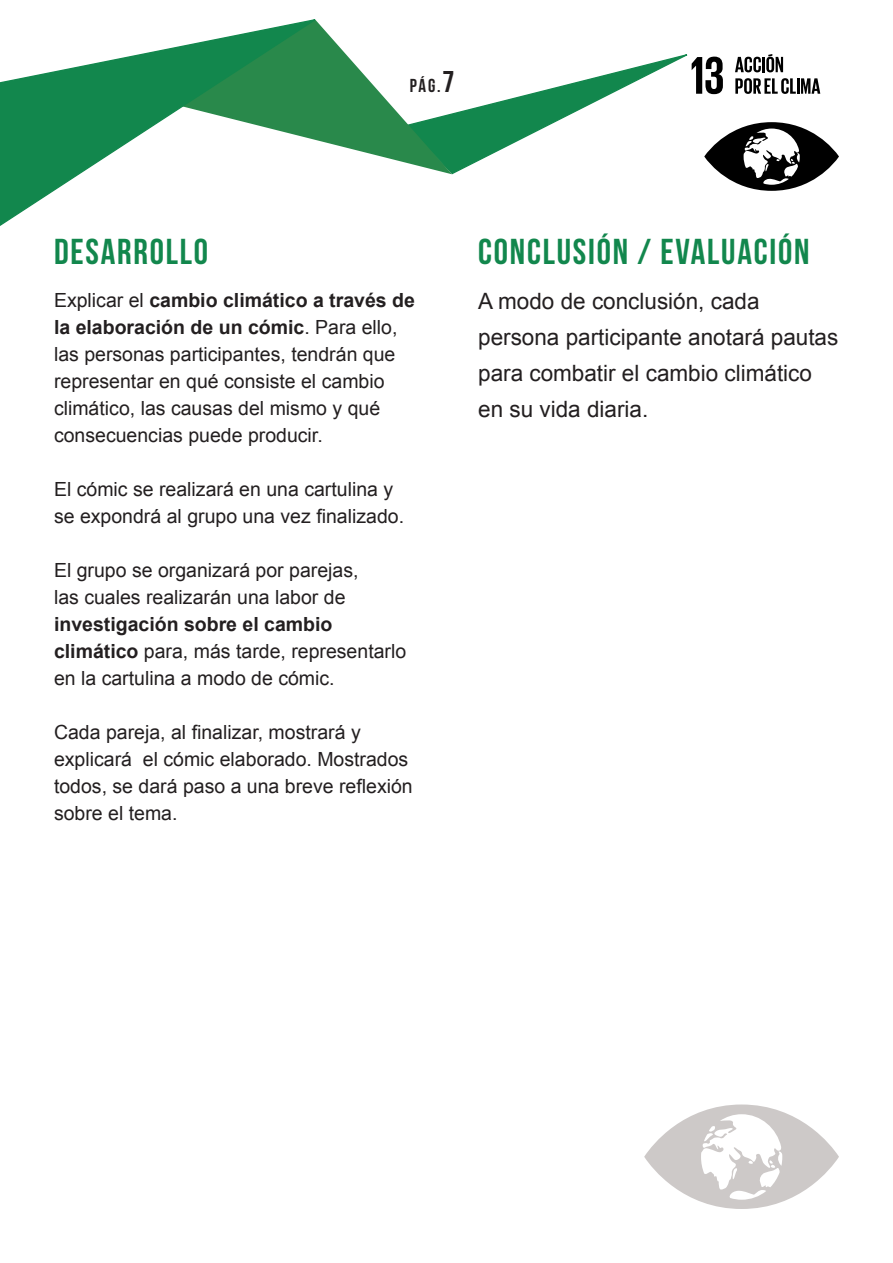
<style>
.page{position:relative;width:893px;height:1263px;background:#fff}
.page>*{position:absolute;margin:0;border:0;box-sizing:border-box;transform-origin:0 0}
.t1{font:36px "Bebas Neue";letter-spacing:.05em;color:#12874d}
.t2{font:22.5px/36px "Arial";color:#231f20}
.t3{font:19.5px/27px "Arial";color:#231f20}
.t4{font:18.75px "Bebas Neue";color:#231f20}
.s1{font-size:30px}
.s2{font-weight:700}
</style>
<div class="page">
<svg style="left:0;top:46px;width:179px;height:180px"></svg>
<svg style="left:644px;top:1104px;width:195px;height:105px"></svg>
<svg style="left:179px;top:19px;width:660px;height:172px"></svg>
<p class="t4" style="left:410px;top:75px;width:46px">pág.<span class="s1">7</span></p>
<p class="t1" style="left:54px;top:232px;width:156px">DESARROLLO</p>
<p class="t3" style="left:54px;top:287px;width:362px">Explicar el <span class="s2">cambio climático a través de la elaboración de un cómic</span>. Para ello, las personas participantes, tendrán que representar en qué consiste el cambio climático, las causas del mismo y qué consecuencias puede producir.</p>
<p class="t3" style="left:54px;top:476px;width:352px">El cómic se realizará en una cartulina y se expondrá al grupo una vez finalizado.</p>
<p class="t3" style="left:54px;top:557px;width:354px">El grupo se organizará por parejas,<br>las cuales realizarán una labor de <span class="s2">investigación sobre el cambio climático</span> para, más tarde, representarlo en la cartulina a modo de cómic.</p>
<p class="t3" style="left:54px;top:719px;width:360px">Cada pareja, al finalizar, mostrará y explicará el cómic elaborado. Mostrados todos, se dará paso a una breve reflexión sobre el tema.</p>
<p class="t1" style="left:478px;top:232px;width:333px">CONCLUSIÓN / EVALUACIÓN</p>
<p class="t2" style="left:478px;top:283px;width:362px">A modo de conclusión, cada persona participante anotará pautas para combatir el cambio climático en su vida diaria.</p>
</div>
